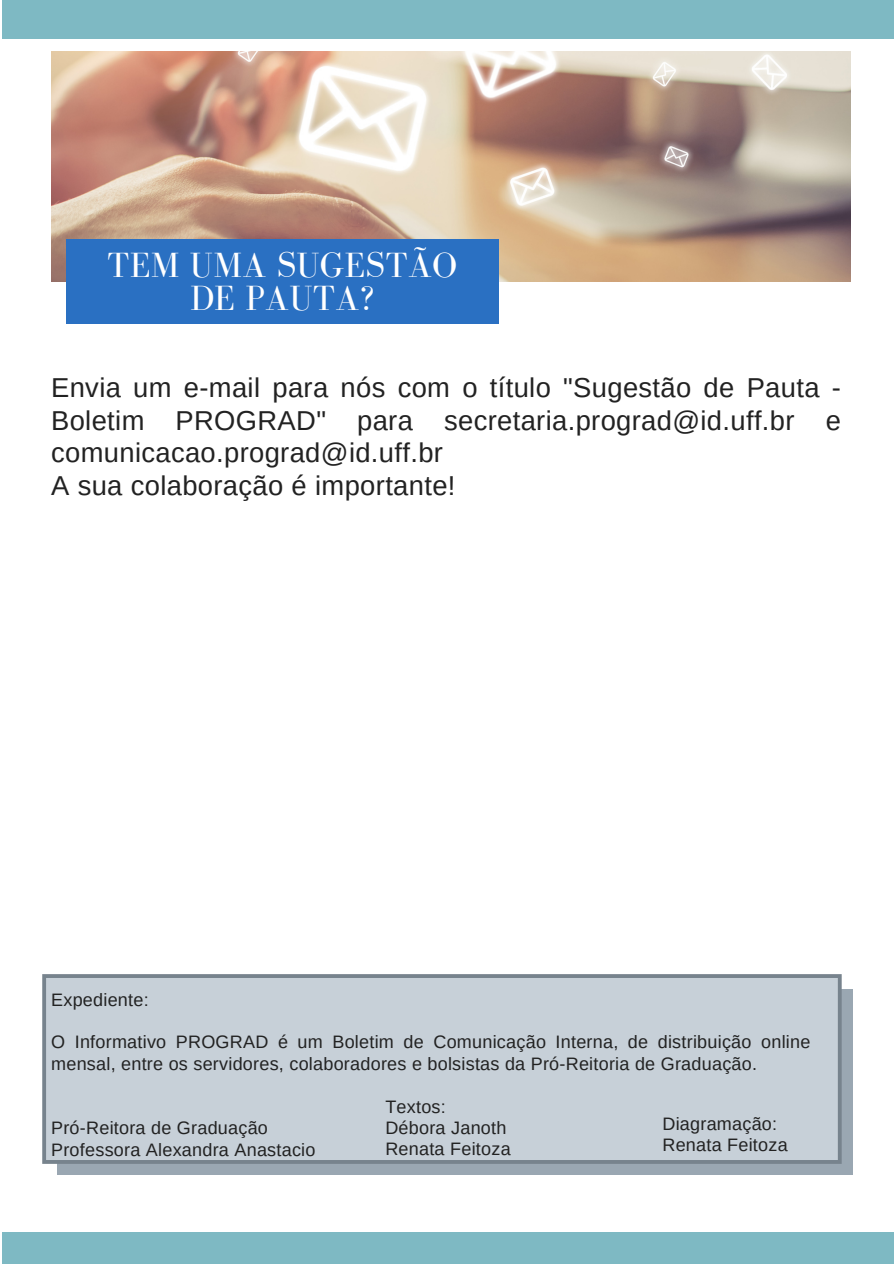
<style>
.page{position:relative;width:894px;height:1264px;background:#fff}
.page>*{position:absolute;margin:0;border:0;box-sizing:border-box;transform-origin:0 0}
.t1{font:36px/32.7px "Bodoni FLF";letter-spacing:.01em;color:#fff;text-align:center}
.t2{font:27.3px/32.7px "Arimo";letter-spacing:.015em;color:#222;text-align:justify}
.t3{font:18px/21.5px "Arimo";letter-spacing:.015em;color:#222}
</style>
<div class="page">
<div style="left:2px;top:1231px;width:891px;height:32px;background:#7eb9c3"></div>
<div style="left:2px;top:0;width:891px;height:38px;background:#7eb9c3"></div>
<img style="left:51px;top:52px;width:798px;height:229px">
<div style="left:66px;top:240px;width:432px;height:83px;background:#2a70c2"></div>
<div style="left:57px;top:988px;width:795px;height:186px;background:#9aa7b2"></div>
<div style="left:42px;top:974px;width:799px;height:189px;background:#c7d0d8"></div>
<p class="t1" style="left:107px;top:249px;width:351px">TEM UMA SUGESTÃO<br>DE PAUTA?</p>
<p class="t2" style="left:51px;top:371px;width:791px">Envia um e-mail para nós com o título "Sugestão de Pauta - Boletim PROGRAD" para secretaria.prograd@id.uff.br e comunicacao.prograd@id.uff.br</p>
<p class="t2" style="left:51px;top:469px;width:406px">A sua colaboração é importante!</p>
<p class="t3" style="left:51px;top:988px;width:99px">Expediente:</p>
<p class="t3" style="left:51px;top:1031px;width:760px">O Informativo PROGRAD é um Boletim de Comunicação Interna, de distribuição online mensal, entre os servidores, colaboradores e bolsistas da Pró-Reitoria de Graduação.</p>
<p class="t3" style="left:51px;top:1117px;width:218px">Pró-Reitora de Graduação</p>
<p class="t3" style="left:51px;top:1138px;width:266px">Professora Alexandra Anastacio</p>
<p class="t3" style="left:385px;top:1095px;width:62px">Textos:</p>
<p class="t3" style="left:385px;top:1117px;width:122px">Débora Janoth</p>
<p class="t3" style="left:385px;top:1138px;width:127px">Renata Feitoza</p>
<p class="t3" style="left:662px;top:1112px;width:116px">Diagramação:</p>
<p class="t3" style="left:662px;top:1134px;width:127px">Renata Feitoza</p>
</div>
